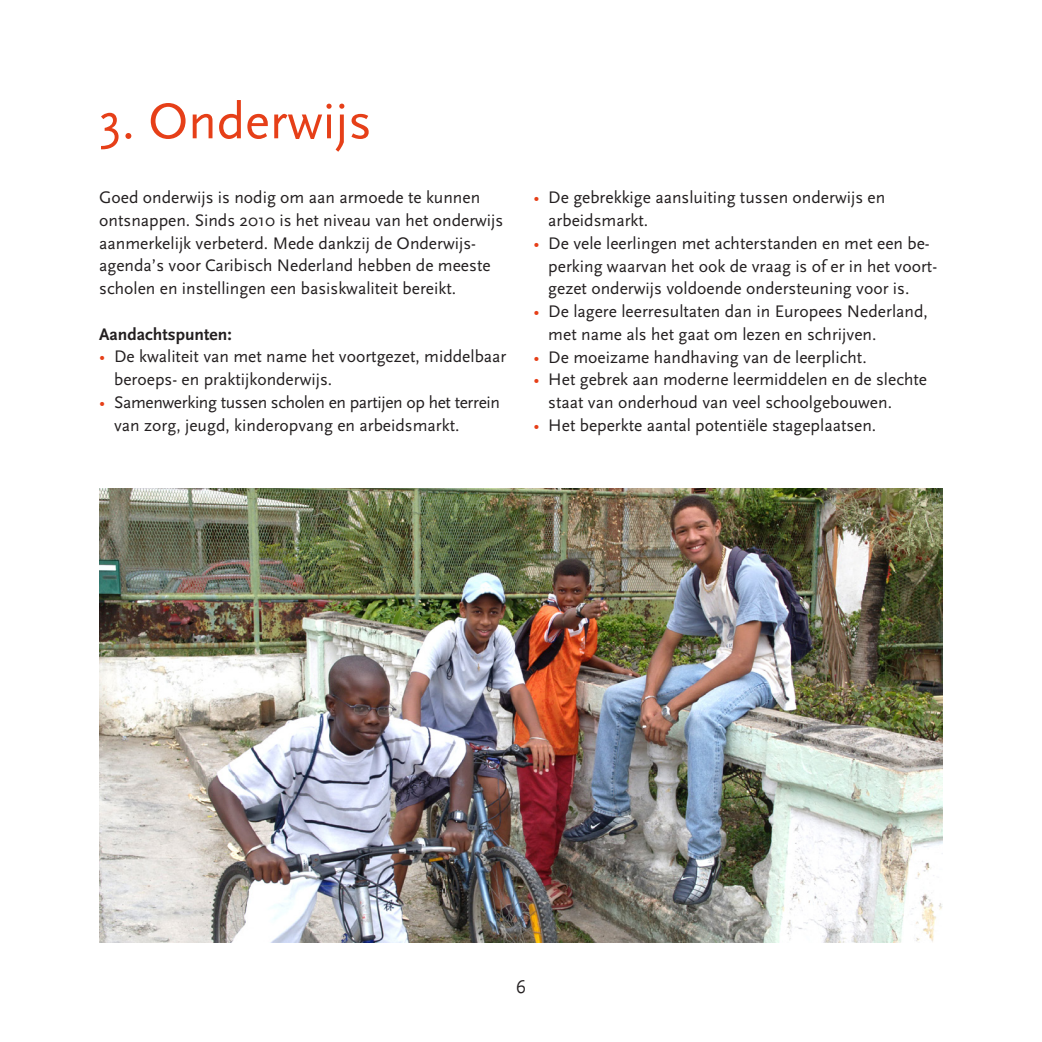
<style>
.page{position:relative;width:1042px;height:1042px;background:#fff}
.page>*{position:absolute;margin:0;border:0;box-sizing:border-box;transform-origin:0 0}
.t1{font:52.5px "Scala Sans";color:#e63f18}
.t2{font:19.25px "Scala Sans";color:#231f20}
.t3{font:17.5px/22.8px "Scala Sans";color:#231f20}
.t4{font:17.5px/22.8px "Scala Sans";letter-spacing:-.02em;color:#231f20}
.t5{font:700 17.5px "Scala Sans";color:#231f20}
.s1{color:#e63f18}
</style>
<div class="page">
<img style="left:99px;top:489px;width:844px;height:454px">
<h1 class="t1" style="left:99px;top:93px;width:274px">3. Onderwijs</h1>
<p class="t3" style="left:99px;top:186px;width:406px">Goed onderwijs is nodig om aan armoede te kunnen ontsnappen. Sinds 2010 is het niveau van het onderwijs aanmerkelijk verbeterd. Mede dankzij de Onderwijs&shy;agenda’s voor Caribisch Nederland hebben de meeste scholen en instellingen een basiskwaliteit bereikt.</p>
<p class="t5" style="left:99px;top:324px;width:134px">Aandachtspunten:</p>
<p class="t3" style="left:114px;top:346px;width:394px;text-indent:-15px"><span class="s1">•</span> De kwaliteit van met name het voortgezet, middelbaar beroeps- en praktijkonderwijs.</p>
<p class="t4" style="left:114px;top:391px;width:387px;text-indent:-15px"><span class="s1">•</span> Samenwerking tussen scholen en partijen op het terrein van zorg, jeugd, kinderopvang en arbeidsmarkt.</p>
<p class="t3" style="left:548px;top:187px;width:338px;text-indent:-15px"><span class="s1">•</span> De gebrekkige aansluiting tussen onderwijs en arbeidsmarkt.</p>
<p class="t3" style="left:548px;top:232px;width:390px;text-indent:-15px"><span class="s1">•</span> De vele leerlingen met achterstanden en met een be&shy;perking waarvan het ook de vraag is of er in het voort&shy;gezet onderwijs voldoende ondersteuning voor is.</p>
<p class="t3" style="left:548px;top:300px;width:381px;text-indent:-15px"><span class="s1">•</span> De lagere leerresultaten dan in Europees Nederland, met name als het gaat om lezen en schrijven.</p>
<p class="t3" style="left:533px;top:346px;width:335px"><span class="s1">•</span> De moeizame handhaving van de leerplicht.</p>
<p class="t3" style="left:548px;top:369px;width:380px;text-indent:-15px"><span class="s1">•</span> Het gebrek aan moderne leermiddelen en de slechte staat van onderhoud van veel schoolgebouwen.</p>
<p class="t3" style="left:533px;top:414px;width:344px"><span class="s1">•</span> Het beperkte aantal potentiële stageplaatsen.</p>
<p class="t2" style="left:516px;top:976px;width:12px">6</p>
</div>
